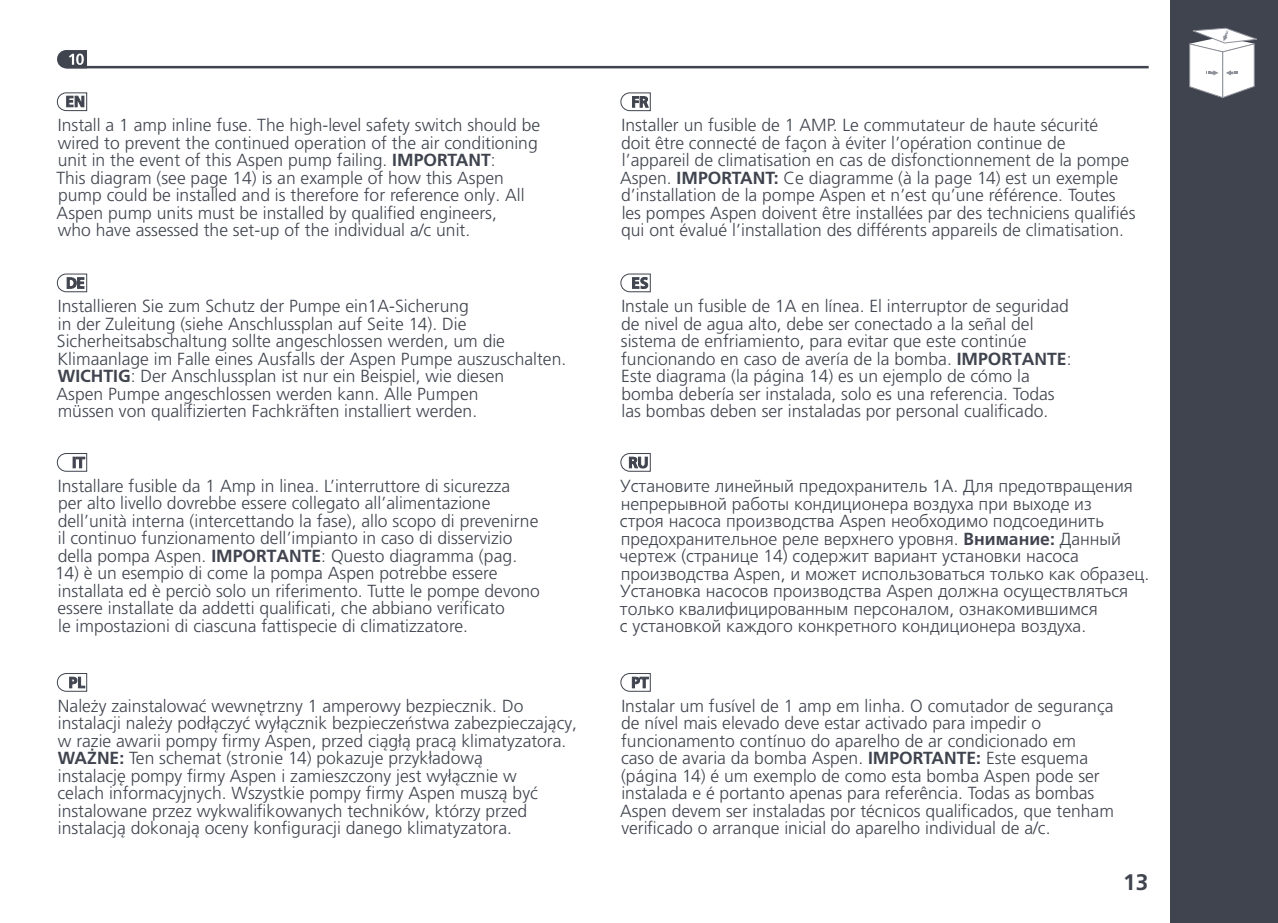
<style>
.page{position:relative;width:1278px;height:923px;background:#fff}
.page>*{position:absolute;margin:0;border:0;box-sizing:border-box;transform-origin:0 0}
.t1{font:700 22.5px "Frutiger LT Pro";color:#40444e}
.t2{font:300 17.5px/17.5px "Frutiger LT Pro";color:#40444e}
.t3{font:300 17.5px/17.5px "Frutiger LTCYR";color:#40444e}
.s1{font-weight:700}
.s2{font-family:"Frutiger LTCYR";font-weight:700}
</style>
<div class="page">
<hr style="left:66px;top:66px;width:1082px;height:2px;background:#40444e">
<svg style="left:620px;top:92px;width:31px;height:19px"></svg>
<svg style="left:620px;top:273px;width:31px;height:19px"></svg>
<svg style="left:57px;top:273px;width:30px;height:19px"></svg>
<svg style="left:57px;top:673px;width:30px;height:18px"></svg>
<svg style="left:620px;top:673px;width:31px;height:18px"></svg>
<svg style="left:57px;top:453px;width:30px;height:19px"></svg>
<svg style="left:620px;top:453px;width:31px;height:19px"></svg>
<svg style="left:57px;top:50px;width:30px;height:18px"></svg>
<div style="left:1170px;top:0;width:108px;height:922px;background:#40444e"></div>
<svg style="left:1189px;top:28px;width:68px;height:70px"></svg>
<svg style="left:57px;top:92px;width:30px;height:19px"></svg>
<p class="t2" style="left:56px;top:116px;width:485px">Install a 1 amp inline fuse. The high-level safety switch should be wired to prevent the continued operation of the air conditioning unit in the event of this Aspen pump failing. <span class="s1">IMPORTANT</span>:<br>This diagram (see page 14) is an example of how this Aspen pump could be installed and is therefore for reference only. All Aspen pump units must be installed by qualified engineers,<br>who have assessed the set-up of the individual a/c unit.</p>
<p class="t2" style="left:57px;top:297px;width:511px">Installieren Sie zum Schutz der Pumpe ein1A-Sicherung<br>in der Zuleitung (siehe Anschlussplan auf Seite 14). Die Sicherheitsabschaltung sollte angeschlossen werden, um die Klimaanlage im Falle eines Ausfalls der Aspen Pumpe auszuschalten.<br><span class="s2">WICHTIG</span>: Der Anschlussplan ist nur ein Beispiel, wie diesen<br>Aspen Pumpe angeschlossen werden kann. Alle Pumpen<br>müssen von qualifizierten Fachkräften installiert werden.</p>
<p class="t2" style="left:58px;top:477px;width:482px">Installare fusible da 1 Amp in linea. L’interruttore di sicurezza per alto livello dovrebbe essere collegato all’alimentazione dell’unità interna (intercettando la fase), allo scopo di prevenirne il continuo funzionamento dell’impianto in caso di disservizio della pompa Aspen. <span class="s2">IMPORTANTE</span>: Questo diagramma (pag.</p>
<p class="t2" style="left:55px;top:564px;width:486px">14) è un esempio di come la pompa Aspen potrebbe essere installata ed è perciò solo un riferimento. Tutte le pompe devono essere installate da addetti qualificati, che abbiano verificato<br>le impostazioni di ciascuna fattispecie di climatizzatore.</p>
<p class="t2" style="left:58px;top:697px;width:521px">Należy zainstalować wewnętrzny 1 amperowy bezpiecznik. Do instalacji należy podłączyć wyłącznik bezpieczeństwa zabezpieczający, w razie awarii pompy firmy Aspen, przed ciągłą pracą klimatyzatora.<br><span class="s1">WAŻNE:</span> Ten schemat (stronie 14) pokazuje przykładową<br>instalację pompy firmy Aspen i zamieszczony jest wyłącznie w<br>celach informacyjnych. Wszystkie pompy firmy Aspen muszą być instalowane przez wykwalifikowanych techników, którzy przed instalacją dokonają oceny konfiguracji danego klimatyzatora.</p>
<p class="t2" style="left:620px;top:116px;width:517px">Installer un fusible de 1 AMP. Le commutateur de haute sécurité<br>doit être connecté de façon à éviter l’opération continue de l’appareil de climatisation en cas de disfonctionnement de la pompe Aspen. <span class="s1">IMPORTANT:</span> Ce diagramme (à la page 14) est un exemple d’installation de la pompe Aspen et n’est qu’une référence. Toutes les pompes Aspen doivent être installées par des techniciens qualifiés qui ont évalué l’installation des différents appareils de climatisation.</p>
<p class="t2" style="left:621px;top:297px;width:452px">Instale un fusible de 1A en línea. El interruptor de seguridad de nivel de agua alto, debe ser conectado a la señal del sistema de enfriamiento, para evitar que este continúe funcionando en caso de avería de la bomba. <span class="s2">IMPORTANTE</span>:<br>Este diagrama (la página 14) es un ejemplo de cómo la bomba debería ser instalada, solo es una referencia. Todas las bombas deben ser instaladas por personal cualificado.</p>
<p class="t3" style="left:619px;top:477px;width:531px">Установите линейный предохранитель 1А. Для предотвращения непрерывной работы кондиционера воздуха при выходе из<br>строя насоса производства Aspen необходимо подсоединить предохранительное реле верхнего уровня. <span class="s1">Внимание:</span> Данный чертеж (странице 14) содержит вариант установки насоса производства Aspen, и может использоваться только как образец.<br>Установка насосов производства Aspen должна осуществляться только квалифицированным персоналом, ознакомившимся<br>с установкой каждого конкретного кондиционера воздуха.</p>
<p class="t2" style="left:620px;top:697px;width:495px">Instalar um fusível de 1 amp em linha. O comutador de segurança de nível mais elevado deve estar activado para impedir o funcionamento contínuo do aparelho de ar condicionado em<br>caso de avaria da bomba Aspen. <span class="s1">IMPORTANTE:</span> Este esquema (página 14) é um exemplo de como esta bomba Aspen pode ser instalada e é portanto apenas para referência. Todas as bombas Aspen devem ser instaladas por técnicos qualificados, que tenham verificado o arranque inicial do aparelho individual de a/c.</p>
<p class="t1" style="left:1123px;top:868px;width:27px">13</p>
</div>
